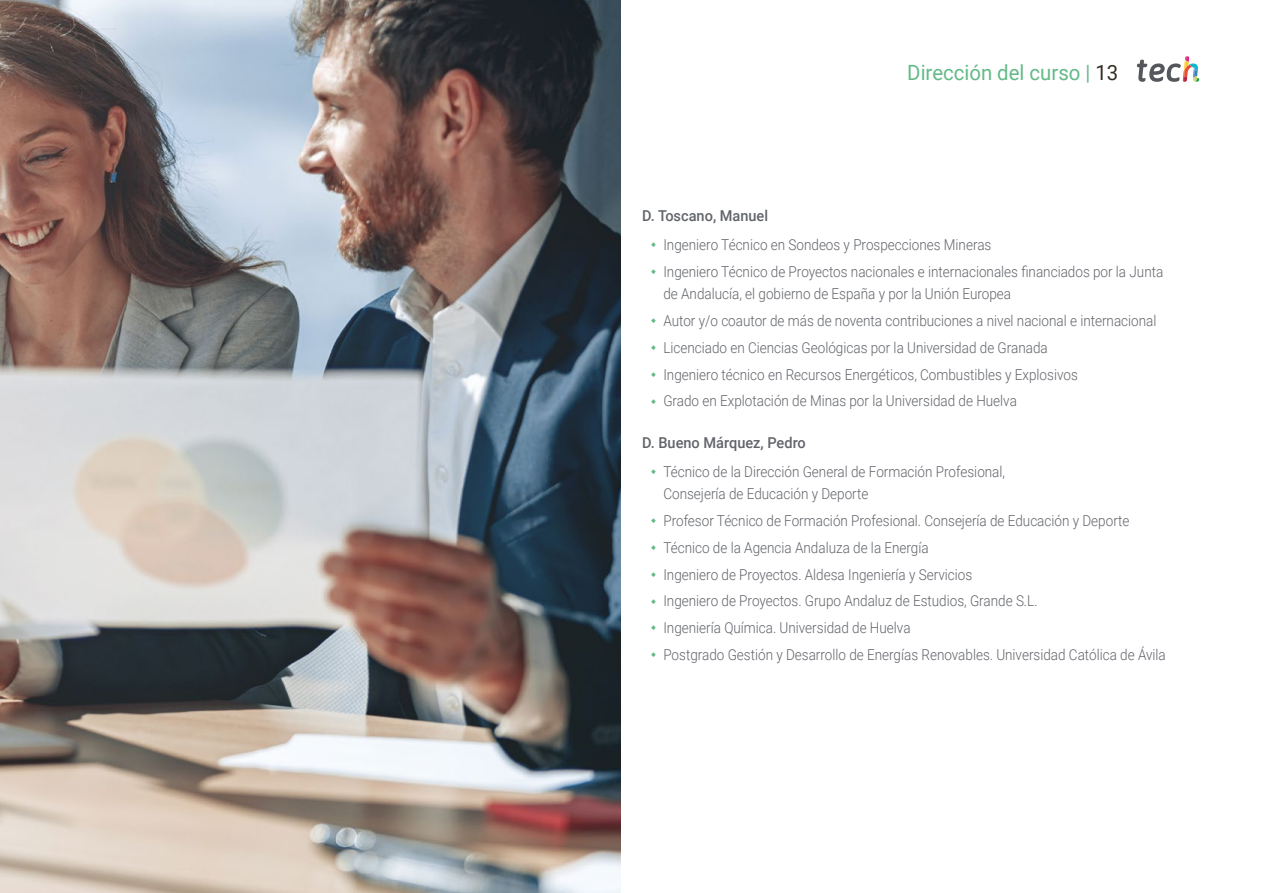
<style>
.page{position:relative;width:1263px;height:893px;background:#fff}
.page>*{position:absolute;margin:0;border:0;box-sizing:border-box;transform-origin:0 0}
.Sección___Pag{font:21px "Roboto";color:#63ba87}
.t1{font:300 15px/22.5px "Roboto";color:#61646a;scale:.9 1}
.Texto_Plano{font:500 15px "Roboto";color:#61646a}
.s1{color:#312e20}
</style>
<div class="page">
<img style="left:0;top:0;width:621px;height:893px">
<svg style="left:1137px;top:56px;width:62px;height:26px"></svg>
<p class="Sección___Pag" style="left:907px;top:57px;width:213px">Dirección del curso | <span class="s1">13</span></p>
<p class="Texto_Plano" style="left:642px;top:206px;width:128px">D. Toscano, Manuel</p>
<p class="t1" style="left:663px;top:233px;width:366px">Ingeniero Técnico en Sondeos y Prospecciones Mineras</p>
<p class="t1" style="left:663px;top:260px;width:557px">Ingeniero Técnico de Proyectos nacionales e internacionales financiados por la Junta de Andalucía, el gobierno de España y por la Unión Europea</p>
<p class="t1" style="left:663px;top:309px;width:549px">Autor y/o coautor de más de noventa contribuciones a nivel nacional e internacional</p>
<p class="t1" style="left:663px;top:336px;width:429px">Licenciado en Ciencias Geológicas por la Universidad de Granada</p>
<p class="t1" style="left:663px;top:362px;width:462px">Ingeniero técnico en Recursos Energéticos, Combustibles y Explosivos</p>
<p class="t1" style="left:663px;top:389px;width:394px">Grado en Explotación de Minas por la Universidad de Huelva</p>
<p class="Texto_Plano" style="left:642px;top:432px;width:165px">D. Bueno Márquez, Pedro</p>
<p class="t1" style="left:663px;top:460px;width:381px">Técnico de la Dirección General de Formación Profesional,<br>Consejería de Educación y Deporte</p>
<p class="t1" style="left:663px;top:509px;width:519px">Profesor Técnico de Formación Profesional. Consejería de Educación y Deporte</p>
<p class="t1" style="left:663px;top:536px;width:296px">Técnico de la Agencia Andaluza de la Energía</p>
<p class="t1" style="left:663px;top:562px;width:345px">Ingeniero de Proyectos. Aldesa Ingeniería y Servicios</p>
<p class="t1" style="left:663px;top:589px;width:417px">Ingeniero de Proyectos. Grupo Andaluz de Estudios, Grande S.L.</p>
<p class="t1" style="left:663px;top:616px;width:276px">Ingeniería Química. Universidad de Huelva</p>
<p class="t1" style="left:663px;top:643px;width:560px">Postgrado Gestión y Desarrollo de Energías Renovables. Universidad Católica de Ávila</p>
</div>
